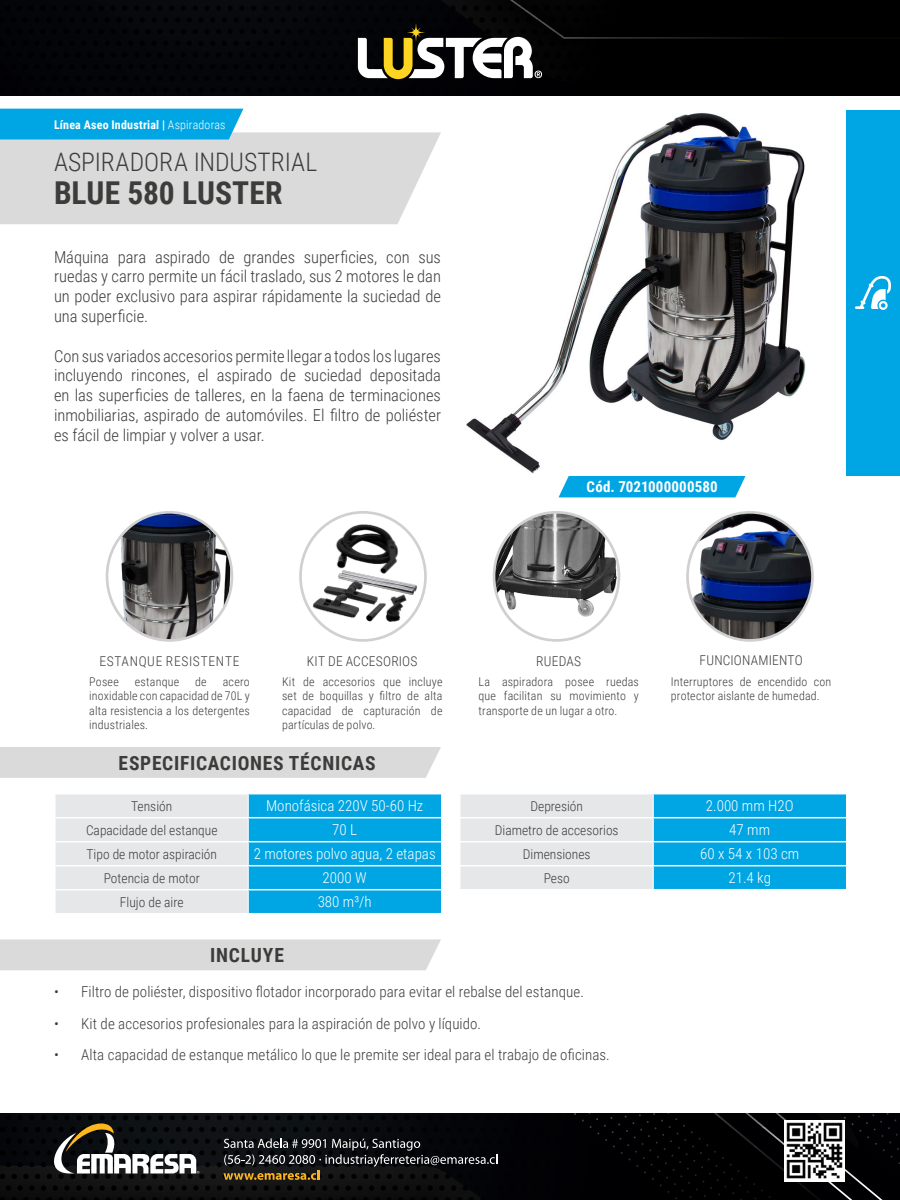
<style>
.page{position:relative;width:900px;height:1200px;background:#fff}
.page>*{position:absolute;margin:0;border:0;box-sizing:border-box;transform-origin:0 0}
.t1{font:700 31.5px "Roboto Condensed";color:#3c3c3b}
.t2{font:300 25.5px "Roboto Condensed";color:#3c3c3b}
.t3{font:700 19.5px "Roboto Condensed";letter-spacing:.035em;color:#3c3c3b}
.t4{font:300 16.5px/19.8px "Roboto Condensed";color:#3c3c3b;text-align:justify}
.t5{font:300 15px "Roboto Condensed";letter-spacing:.005em;color:#3c3c3b}
.t6{font:300 15px "Roboto Condensed";color:#fff}
.t7{font:700 15px "Roboto Condensed";letter-spacing:.01em;color:#fff}
.t8{font:300 13.5px "Roboto Condensed";color:#3c3c3b}
.t9{font:300 13.5px "Roboto Condensed";letter-spacing:.05em;color:#3c3c3b}
.t10{font:300 12px/14.4px "Roboto Condensed";letter-spacing:.015em;color:#3c3c3b;text-align:justify}
.t11{font:700 12px "Roboto Condensed";letter-spacing:.02em;color:#fff}
.s1{font-weight:300}
</style>
<div class="page">
<div style="left:0;top:0;width:900px;height:96px;background:#020203"></div>
<img style="left:516px;top:34px;width:255px;height:5px">
<img style="left:510px;top:0;width:50px;height:34px">
<svg style="left:0;top:1113px;width:582px;height:87px;background:#07080b"></svg>
<div style="left:457px;top:1174px;width:125px;height:17px;background:#020205"></div>
<img style="left:393px;top:1115px;width:189px;height:5px">
<img style="left:0;top:1166px;width:421px;height:34px">
<img style="left:6px;top:1166px;width:218px;height:13px">
<div style="left:582px;top:1113px;width:318px;height:87px;background:#000002"></div>
<svg style="left:224px;top:1138px;width:273px;height:42px;background:#2c2b28"></svg>
<img style="left:784px;top:1121px;width:60px;height:60px">
<svg style="left:42px;top:1124px;width:157px;height:50px"></svg>
<svg style="left:358px;top:37px;width:184px;height:42px"></svg>
<svg style="left:402px;top:18px;width:28px;height:29px"></svg>
<svg style="left:408px;top:25px;width:16px;height:15px"></svg>
<div style="left:559px;top:476px;width:187px;height:21px;background:#00a5e3"></div>
<div style="left:0;top:939px;width:441px;height:31px;background:#dadada"></div>
<div style="left:0;top:747px;width:441px;height:31px;background:#dadada"></div>
<svg style="left:0;top:109px;width:441px;height:115px;background:#bfd7e0"></svg>
<img style="left:466px;top:113px;width:340px;height:360px">
<div style="left:846px;top:110px;width:54px;height:366px;background:#00a5e3"></div>
<svg style="left:55px;top:794px;width:387px;height:120px;background:#7cc9e7"></svg>
<svg style="left:460px;top:794px;width:387px;height:96px;background:#7ecae7"></svg>
<img style="left:494px;top:512px;width:125px;height:119px">
<div style="left:493px;top:511px;width:127px;height:131px;border:3px solid #d0d0d0;border-radius:50%"></div>
<img style="left:690px;top:512px;width:120px;height:126px">
<div style="left:686px;top:511px;width:128px;height:131px;border:3px solid #d0d0d0;border-radius:50%"></div>
<img style="left:303px;top:512px;width:120px;height:126px">
<div style="left:299px;top:511px;width:128px;height:131px;border:3px solid #d0d0d0;border-radius:50%"></div>
<img style="left:107px;top:512px;width:125px;height:126px">
<div style="left:106px;top:511px;width:127px;height:131px;border:3px solid #d0d0d0;border-radius:50%"></div>
<svg style="left:855px;top:276px;width:36px;height:34px"></svg>
<p class="t11" style="left:54px;top:116px;width:173px">Línea Aseo Industrial | <span class="s1">Aspiradoras</span></p>
<p class="t2" style="left:54px;top:144px;width:265px">ASPIRADORA INDUSTRIAL</p>
<p class="t1" style="left:54px;top:171px;width:230px">BLUE 580 LUSTER</p>
<p class="t4" style="left:54px;top:246px;width:389px">Máquina para aspirado de grandes superficies, con sus ruedas y carro permite un fácil traslado, sus 2 motores le dan un poder exclusivo para aspirar rápidamente la suciedad de una superficie.</p>
<p class="t4" style="left:54px;top:345px;width:389px">Con sus variados accesorios permite llegar a todos los lugares incluyendo rincones, el aspirado de suciedad depositada en las superficies de talleres, en la faena de terminaciones inmobiliarias, aspirado de automóviles. El filtro de poliéster es fácil de limpiar y volver a usar.</p>
<p class="t7" style="left:587px;top:476px;width:133px">Cód. 7021000000580</p>
<p class="t9" style="left:99px;top:652px;width:142px">ESTANQUE RESISTENTE</p>
<p class="t8" style="left:307px;top:651px;width:112px">KIT DE ACCESORIOS</p>
<p class="t8" style="left:536px;top:651px;width:46px">RUEDAS</p>
<p class="t8" style="left:700px;top:651px;width:105px">FUNCIONAMIENTO</p>
<p class="t10" style="left:89px;top:674px;width:31px">Posee</p>
<p class="t10" style="left:135px;top:674px;width:46px">estanque</p>
<p class="t10" style="left:195px;top:674px;width:13px">de</p>
<p class="t10" style="left:89px;top:674px;width:162px;text-indent:134px">acero inoxidable con capacidad de 70L y alta resistencia a los detergentes industriales.</p>
<p class="t10" style="left:282px;top:674px;width:162px">Kit de accesorios que incluye set de boquillas y filtro de alta capacidad de capturación de partículas de polvo.</p>
<p class="t10" style="left:478px;top:674px;width:162px">La aspiradora posee ruedas que facilitan su movimiento y transporte de un lugar a otro.</p>
<p class="t10" style="left:671px;top:674px;width:162px">Interruptores de encendido con protector aislante de humedad.</p>
<p class="t3" style="left:119px;top:749px;width:258px">ESPECIFICACIONES TÉCNICAS</p>
<p class="t8" style="left:131px;top:797px;width:43px">Tensión</p>
<p class="t6" style="left:266px;top:796px;width:159px">Monofásica 220V 50-60 Hz</p>
<p class="t8" style="left:86px;top:821px;width:133px">Capacidade del estanque</p>
<p class="t6" style="left:332px;top:820px;width:26px">70 L</p>
<p class="t8" style="left:87px;top:845px;width:132px">Tipo de motor aspiración</p>
<p class="t6" style="left:254px;top:844px;width:184px">2 motores polvo agua, 2 etapas</p>
<p class="t8" style="left:104px;top:869px;width:97px">Potencia de motor</p>
<p class="t6" style="left:323px;top:868px;width:46px">2000 W</p>
<p class="t8" style="left:120px;top:893px;width:65px">Flujo de aire</p>
<p class="t6" style="left:318px;top:892px;width:56px">380 m³/h</p>
<p class="t3" style="left:210px;top:942px;width:75px">INCLUYE</p>
<p class="t8" style="left:531px;top:797px;width:54px">Depresión</p>
<p class="t6" style="left:706px;top:796px;width:89px">2.000 mm H2O</p>
<p class="t8" style="left:495px;top:821px;width:125px">Diametro de accesorios</p>
<p class="t6" style="left:729px;top:820px;width:42px">47 mm</p>
<p class="t8" style="left:523px;top:845px;width:69px">Dimensiones</p>
<p class="t6" style="left:700px;top:844px;width:101px">60 x 54 x 103 cm</p>
<p class="t8" style="left:544px;top:869px;width:28px">Peso</p>
<p class="t6" style="left:728px;top:868px;width:44px">21.4 kg</p>
<p class="t5" style="left:54px;top:981px;width:532px">• Filtro de poliéster, dispositivo flotador incorporado para evitar el rebalse del estanque.</p>
<p class="t5" style="left:54px;top:1013px;width:429px">• Kit de accesorios profesionales para la aspiración de polvo y líquido.</p>
<p class="t5" style="left:54px;top:1044px;width:557px">• Alta capacidad de estanque metálico lo que le premite ser ideal para el trabajo de oficinas.</p>
</div>
